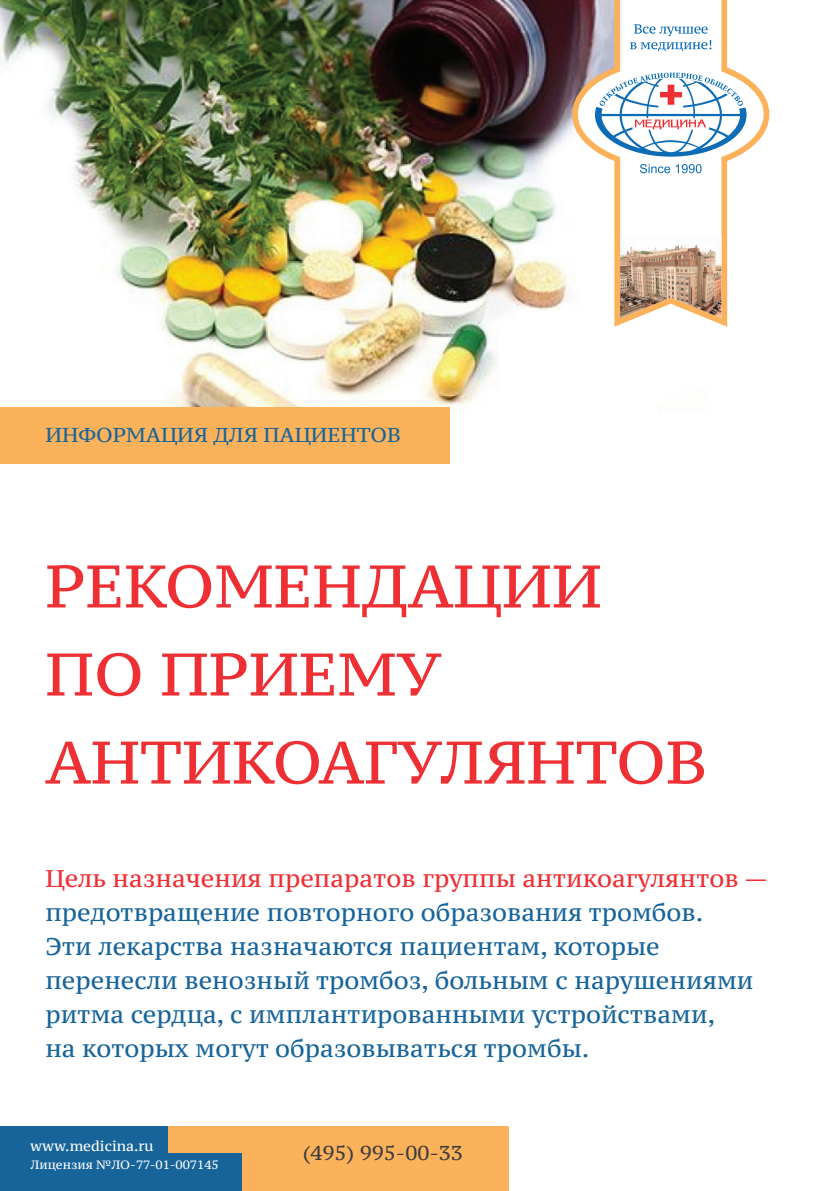
<style>
.page{position:relative;width:840px;height:1191px;background:#fff}
.page>*{position:absolute;margin:0;border:0;box-sizing:border-box;transform-origin:0 0}
.t1{font:60px/88px "PT Serif Caption";color:#ee3034}
.t2{font:24px/34px "PT Serif Caption";color:#17649b}
.t3{font:24px "PT Serif Caption";color:#ee3034}
.t4{font:20px "PT Serif Caption";color:#17649b}
.t5{font:20px "PT Serif Caption";color:#3e3e3f}
.t6{font:14px "PT Serif Caption";color:#fff}
.t7{font:12px "PT Serif Caption";color:#fff}
</style>
<div class="page">
<img style="left:0;top:0;width:572px;height:421px">
<svg style="left:572px;top:0;width:197px;height:327px"></svg>
<svg style="left:577px;top:0;width:186px;height:318px"></svg>
<svg style="left:594px;top:73px;width:152px;height:84px"></svg>
<svg style="left:639px;top:164px;width:62px;height:9px"></svg>
<svg style="left:629px;top:24px;width:82px;height:27px"></svg>
<img style="left:619px;top:235px;width:102px;height:83px">
<div style="left:0;top:407px;width:449px;height:56px;background:#fbb25a"></div>
<div style="left:0;top:1126px;width:508px;height:65px;background:#fbb25a"></div>
<div style="left:0;top:1126px;width:168px;height:65px;background:#17649b"></div>
<div style="left:94px;top:1153px;width:148px;height:38px;background:#17649b"></div>
<p class="t4" style="left:45px;top:422px;width:357px">ИНФОРМАЦИЯ ДЛЯ ПАЦИЕНТОВ</p>
<h1 class="t1" style="left:45px;top:542px;width:663px">РЕКОМЕНДАЦИИ<br>ПО ПРИЕМУ<br>АНТИКОАГУЛЯНТОВ</h1>
<p class="t3" style="left:45px;top:862px;width:723px">Цель назначения препаратов группы антикоагулянтов —</p>
<p class="t2" style="left:45px;top:895px;width:709px">предотвращение повторного образования тромбов.<br>Эти лекарства назначаются пациентам, которые перенесли венозный тромбоз, больным с нарушениями ритма сердца, с имплантированными устройствами,<br>на которых могут образовываться тромбы.</p>
<p class="t6" style="left:30px;top:1137px;width:125px">www.medicina.ru</p>
<p class="t7" style="left:30px;top:1157px;width:190px">Лицензия №ЛО-77-01-007145</p>
<p class="t5" style="left:302px;top:1140px;width:162px">(495) 995-00-33</p>
</div>
